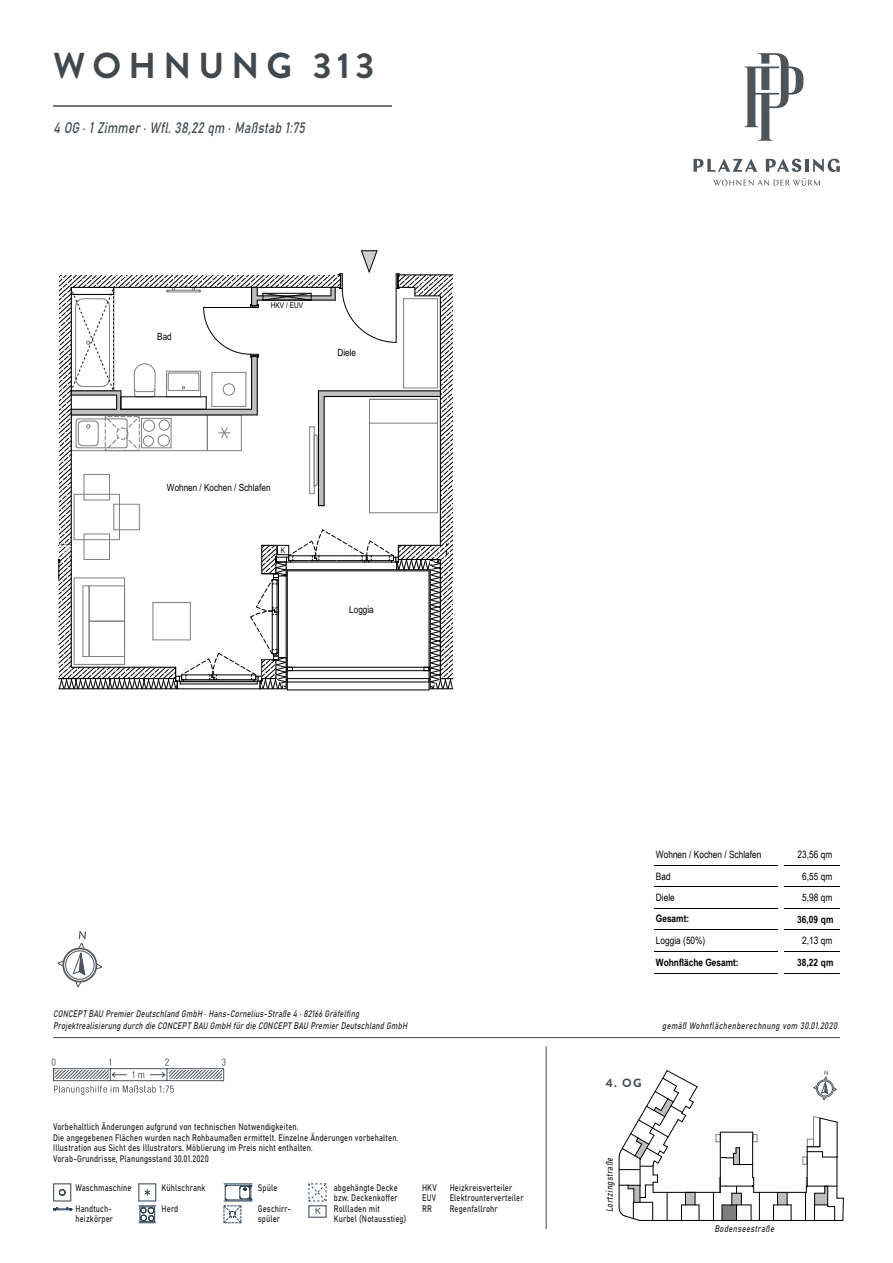
<style>
.page{position:relative;width:893px;height:1263px;background:#fff}
.page>*{position:absolute;margin:0;border:0;box-sizing:border-box;transform-origin:0 0}
.t1{font:700 36px "Brandon Grotesque";letter-spacing:.2em;color:#41494e}
.t2{font:italic 15px "Bahnschrift";color:#41494e;scale:.8 1}
.t3{font:700 12px "Brandon Grotesque";color:#41494e}
.t4{font:10.2px "Arial Narrow";color:#000}
.t5{font:700 10.2px/21.6px "Arial Narrow";color:#000;text-align:center}
.t6{font:10.05px "Arial Narrow";color:#000}
.t7{font:9.3px/10.5px "Bahnschrift";letter-spacing:.02em;color:#231f20;scale:.8 1}
.t8{font:italic 9.3px/12px "Bahnschrift";color:#231f20;scale:.8 1}
.t9{font:8.4px "Helvetica";color:#2c4155}
.t10{font:7.95px "Arial Narrow";color:#000}
.s1{font-weight:400}
</style>
<div class="page">
<svg style="left:57px;top:931px;width:45px;height:57px"></svg>
<hr style="left:287px;top:690px;width:142px;height:1px;background:#000">
<hr style="left:429px;top:571px;width:1px;height:119px;background:#000">
<hr style="left:287px;top:571px;width:1px;height:119px;background:#000">
<hr style="left:639px;top:1220px;width:204px;height:1px;background:#000">
<hr style="left:837px;top:1157px;width:1px;height:41px;background:#000">
<hr style="left:807px;top:1152px;width:1px;height:33px;background:#000">
<hr style="left:754px;top:1192px;width:52px;height:1px;background:#000">
<hr style="left:752px;top:1137px;width:1px;height:41px;background:#000">
<hr style="left:720px;top:1132px;width:1px;height:60px;background:#000">
<hr style="left:653px;top:1192px;width:67px;height:1px;background:#000">
<svg style="left:805px;top:1177px;width:3px;height:43px"></svg>
<hr style="left:807px;top:1186px;width:30px;height:1px;background:#000">
<svg style="left:716px;top:1132px;width:42px;height:33px"></svg>
<svg style="left:773px;top:1192px;width:19px;height:28px"></svg>
<svg style="left:814px;top:1186px;width:30px;height:35px"></svg>
<svg style="left:619px;top:1070px;width:81px;height:151px"></svg>
<svg style="left:713px;top:1177px;width:47px;height:43px"></svg>
<svg style="left:802px;top:1116px;width:36px;height:49px"></svg>
<hr style="left:654px;top:865px;width:123px;height:1px;background:#000">
<hr style="left:654px;top:886px;width:123px;height:1px;background:#000">
<hr style="left:654px;top:908px;width:123px;height:1px;background:#000">
<hr style="left:654px;top:929px;width:123px;height:1px;background:#000">
<hr style="left:654px;top:951px;width:123px;height:1px;background:#000">
<hr style="left:654px;top:973px;width:123px;height:1px;background:#000">
<hr style="left:784px;top:865px;width:56px;height:1px;background:#000">
<hr style="left:784px;top:886px;width:56px;height:1px;background:#000">
<hr style="left:784px;top:908px;width:56px;height:1px;background:#000">
<hr style="left:784px;top:929px;width:56px;height:1px;background:#000">
<hr style="left:784px;top:951px;width:56px;height:1px;background:#000">
<hr style="left:784px;top:973px;width:56px;height:1px;background:#000">
<svg style="left:308px;top:1183px;width:19px;height:35px"></svg>
<svg style="left:53px;top:1183px;width:19px;height:27px"></svg>
<svg style="left:224px;top:1183px;width:28px;height:40px"></svg>
<svg style="left:139px;top:1183px;width:17px;height:40px"></svg>
<svg style="left:693px;top:158px;width:64px;height:14px"></svg>
<svg style="left:766px;top:158px;width:35px;height:14px"></svg>
<hr style="left:805px;top:159px;width:4px;height:13px;background:#4d545a">
<svg style="left:813px;top:158px;width:27px;height:14px"></svg>
<svg style="left:744px;top:53px;width:59px;height:88px"></svg>
<svg style="left:713px;top:178px;width:107px;height:8px"></svg>
<svg style="left:52px;top:1058px;width:173px;height:37px"></svg>
<hr style="left:546px;top:1046px;width:1px;height:183px;background:#41494e">
<hr style="left:53px;top:1037px;width:787px;height:1px;background:#41494e">
<hr style="left:53px;top:105px;width:339px;height:2px;background:#41494e">
<svg style="left:813px;top:1070px;width:24px;height:31px"></svg>
<svg style="left:58px;top:250px;width:396px;height:439px"></svg>
<p class="t1" style="left:53px;top:41px;width:323px">WOHNUNG 313</p>
<p class="t2" style="left:53px;top:118px;width:321px">4 OG .1Zimmer.Wfl.38,22 qm .Maßstab 1:75</p>
<p class="t6" style="left:157px;top:333px;width:16px">Bad</p>
<p class="t10" style="left:271px;top:302px;width:34px">HKV / EUV</p>
<p class="t6" style="left:338px;top:349px;width:20px">Diele</p>
<p class="t6" style="left:167px;top:483px;width:105px">Wohnen / Kochen / Schlafen</p>
<p class="t10" style="left:281px;top:547px;width:6px">K</p>
<p class="t6" style="left:349px;top:605px;width:26px">Loggia</p>
<p class="t4" style="left:656px;top:847px;width:107px">Wohnen / Kochen / Schlafen</p>
<p class="t4" style="left:798px;top:847px;width:36px">23,56 qm</p>
<p class="t4" style="left:656px;top:868px;width:16px">Bad</p>
<p class="t4" style="left:802px;top:868px;width:32px">6,55 qm</p>
<p class="t4" style="left:656px;top:890px;width:20px">Diele</p>
<p class="t5" style="left:797px;top:886px;width:38px"><span class="s1">5,98 qm<br></span>36,09 qm</p>
<p class="t4" style="left:656px;top:933px;width:51px">Loggia (50%)</p>
<p class="t4" style="left:802px;top:933px;width:32px">2,13 qm</p>
<p class="t5" style="left:656px;top:951px;width:84px">Wohnfläche Gesamt:</p>
<p class="t5" style="left:797px;top:951px;width:38px">38,22 qm</p>
<p class="t5" style="left:656px;top:907px;width:35px">Gesamt:</p>
<p class="t8" style="left:53px;top:1008px;width:447px">CONCEPT BAU PremierDeutschland GmbH .Hans-Cornelius-Straße 4 .82166 Gräfelfing<br>Projektrealisierung durch die CONCEPT BAU GmbH fürdie CONCEPT BAU PremierDeutschland GmbH</p>
<p class="t8" style="left:662px;top:1020px;width:223px">gemäß Wohnflächenberechnung vom 30.01.2020</p>
<p class="t7" style="left:53px;top:1122px;width:433px">Vorbehaltlich Änderungen aufgrund von technischen Notwendigkeiten.<br>Die angegebenen Flächen wurden nach Rohbaumaßen ermittelt. Einzelne Änderungen vorbehalten.<br>Illustration aus Sicht des Illustrators. Möblierung im Preis nicht enthalten.<br>Vorab-Grundrisse, Planungsstand 30.01.2020</p>
<p class="t7" style="left:75px;top:1182px;width:72px">Waschmaschine</p>
<p class="t7" style="left:75px;top:1203px;width:49px">Handtuch&shy;heizkörper</p>
<p class="t7" style="left:258px;top:1182px;width:26px">Spüle</p>
<p class="t7" style="left:258px;top:1203px;width:43px">Geschirr&shy;spüler</p>
<p class="t7" style="left:162px;top:1182px;width:56px">Kühlschrank</p>
<p class="t7" style="left:162px;top:1203px;width:22px">Herd</p>
<p class="t7" style="left:334px;top:1182px;width:92px">abgehängte Decke bzw. Deckenkoffer<br>Rollladen mit<br>Kurbel (Notausstieg)</p>
<p class="t7" style="left:422px;top:1182px;width:20px;text-align:justify">HKV EUV RR</p>
<p class="t7" style="left:450px;top:1182px;width:94px">Heizkreisverteiler<br>Elektrounterverteiler<br>Regenfallrohr</p>
<p class="t9" style="left:315px;top:1206px;width:7px">K</p>
<p class="t3" style="left:606px;top:1075px;width:37px">4. OG</p>
<p class="t8" style="left:603px;top:1212px;width:72px;rotate:-90deg">Lortzingstraße</p>
<p class="t8" style="left:714px;top:1223px;width:79px">Bodenseestraße</p>
</div>
